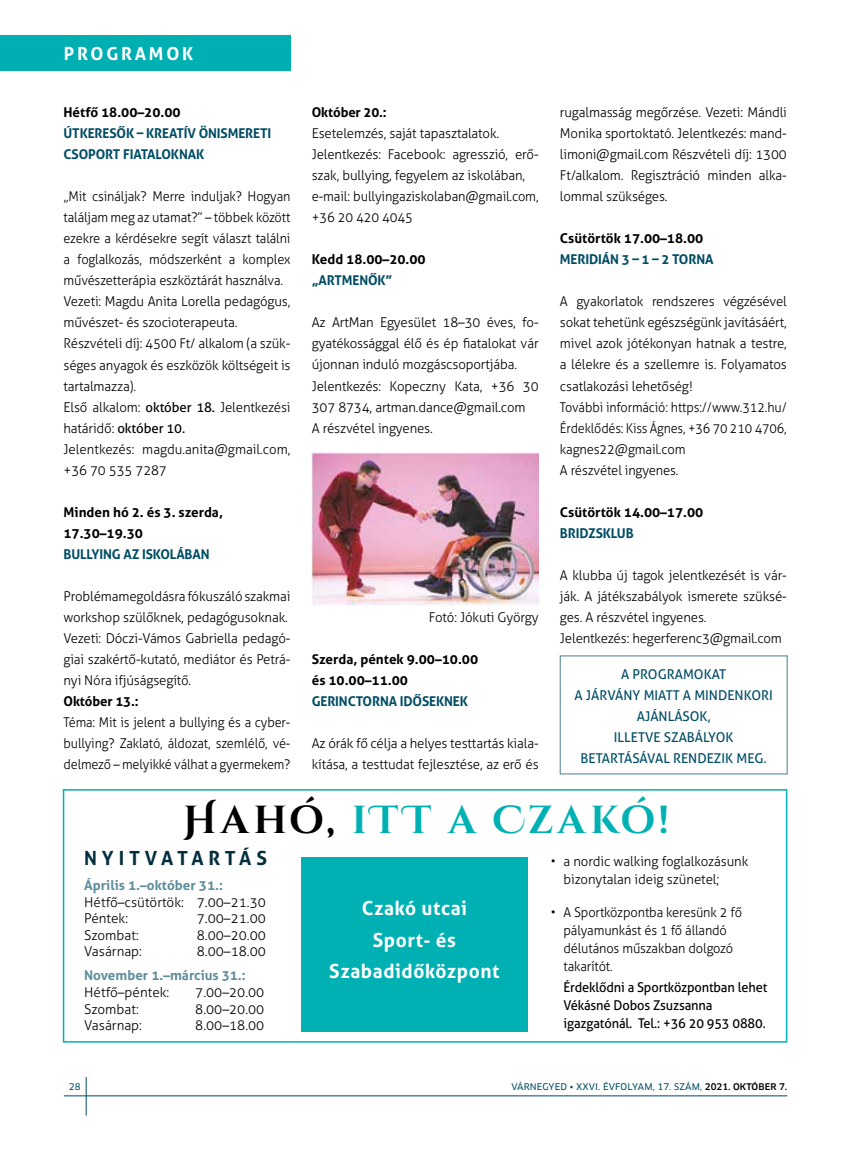
<style>
.page{position:relative;width:851px;height:1149px;background:#fff}
.page>*{position:absolute;margin:0;border:0;box-sizing:border-box;transform-origin:0 0}
.t1{font:700 39px "Cinzel Decorative";letter-spacing:.105em;color:#00b1b3}
.t2{font:700 19.5px/31.5px "Aller";letter-spacing:.03em;color:#fff;text-align:center}
.t3{font:700 19.5px "Aller";letter-spacing:.25em;color:#032e3e}
.t4{font:700 18px "Aller";letter-spacing:.15em;color:#fff}
.t5{font:300 13.5px/21px "Aller";letter-spacing:-.01em;color:#000}
.t6{font:300 13.5px/21px "Aller";letter-spacing:-.01em;color:#000;scale:.95 1}
.t7{font:700 13.5px/21px "Aller";color:#000}
.t8{font:700 13.5px/21px "Aller";letter-spacing:-.01em;color:#004d65}
.t9{font:300 13.5px/21px "Aller";letter-spacing:-.01em;color:#000;text-align:justify;scale:.94 1}
.t10{font:13.5px/21px "Aller";color:#004d65;text-align:center}
.t11{font:13.5px/18px "Aller";letter-spacing:-.01em;color:#000;scale:.95 1}
.t12{font:700 13.5px "Aller";color:#5e8d9c}
.t13{font:9px "Clan Pro News";letter-spacing:.01em;color:#004d65}
.s1{font-weight:400}
.s2{color:#000}
.s3{font-family:"Clan Pro";font-weight:500;color:#000}
</style>
<div class="page">
<hr style="left:86px;top:1076px;width:1px;height:39px;background:#004d65">
<hr style="left:64px;top:1095px;width:723px;height:1px;background:#004d65">
<div style="left:0;top:35px;width:291px;height:36px;background:#00afb2"></div>
<img style="left:312px;top:452px;width:226px;height:153px">
<div style="left:559px;top:655px;width:228px;height:119px;border:1px solid #5e8d9c"></div>
<div style="left:63px;top:788px;width:724px;height:254px;border:2px solid #00b1b3"></div>
<div style="left:301px;top:856px;width:226px;height:175px;background:#00b1b3"></div>
<h3 class="t4" style="left:64px;top:42px;width:131px">PROGRAMOK</h3>
<p class="t7" style="left:63px;top:102px;width:118px">Hétfő 18.00–20.00</p>
<p class="t8" style="left:63px;top:123px;width:209px">ÚTKERESŐK – KREATÍV ÖNISMERETI<br>CSOPORT FIATALOKNAK</p>
<p class="t6" style="left:63px;top:186px;width:240px">„Mit csináljak? Merre induljak? Hogyan találjam meg az utamat?” – többek között ezekre a kérdésekre segít választ találni a foglalkozás, módszerként a komplex művészetterápia eszköztárát használva.<br>Vezeti: Magdu Anita Lorella pedagógus, művészet- és szocioterapeuta.<br>Részvételi díj: 4500 Ft/ alkalom (a szük&shy;séges anyagok és eszközök költségeit is tartalmazza).<br>Első alkalom: <span class="s1">október 18.</span> Jelentkezési határidő: <span class="s1">október 10.<br></span>Jelentkezés: magdu.anita@gmail.com, +36 70 535 7287</p>
<p class="t7" style="left:63px;top:501px;width:161px">Minden hó 2. és 3. szerda,<br>17.30–19.30</p>
<p class="t8" style="left:63px;top:543px;width:148px">BULLYING AZ ISKOLÁBAN</p>
<p class="t5" style="left:63px;top:585px;width:228px">Problémamegoldásra fókuszáló szakmai workshop szülőknek, pedagógusoknak.<br>Vezeti: Dóczi-Vámos Gabriella pedagó&shy;giai szakértő-kutató, mediátor és Petrá&shy;nyi Nóra ifjúságsegítő.</p>
<p class="t7" style="left:63px;top:690px;width:76px">Október 13.:</p>
<p class="t9" style="left:63px;top:711px;width:243px">Téma: Mit is jelent a bullying és a cyber&shy;bullying? Zaklató, áldozat, szemlélő, vé&shy;delmező – melyikké válhat a gyermekem?</p>
<p class="t7" style="left:312px;top:102px;width:76px">Október 20.:</p>
<p class="t5" style="left:312px;top:123px;width:228px">Esetelemzés, saját tapasztalatok.<br>Jelentkezés: Facebook: agresszió, erő&shy;szak, bullying, fegyelem az iskolában, e-mail: bullyingaziskolaban@gmail.com, +36 20 420 4045</p>
<p class="t7" style="left:312px;top:249px;width:115px">Kedd 18.00–20.00</p>
<p class="t8" style="left:312px;top:270px;width:82px">„ARTMENŐK”</p>
<p class="t5" style="left:312px;top:312px;width:228px">Az ArtMan Egyesület 18–30 éves, fo&shy;gyatékossággal élő és ép fiatalokat vár újonnan induló mozgáscsoportjába.<br>Jelentkezés: Kopeczny Kata, +36 30<br>307 8734, artman.dance@gmail.com<br>A részvétel ingyenes.</p>
<p class="t5" style="left:429px;top:606px;width:111px">Fotó: Jókuti György</p>
<p class="t7" style="left:312px;top:648px;width:168px">Szerda, péntek 9.00–10.00 és 10.00–11.00</p>
<p class="t8" style="left:312px;top:690px;width:158px">GERINCTORNA IDŐSEKNEK</p>
<p class="t5" style="left:312px;top:732px;width:228px">Az órák fő célja a helyes testtartás kiala&shy;kítása, a testtudat fejlesztése, az erő és</p>
<p class="t5" style="left:560px;top:102px;width:228px;text-align:justify">rugalmasság megőrzése. Vezeti: Mándli Monika sportoktató. Jelentkezés: mand&shy;limoni@gmail.com Részvételi díj: 1300<br>Ft/alkalom. Regisztráció minden alka&shy;lommal szükséges.</p>
<p class="t7" style="left:560px;top:228px;width:145px">Csütörtök 17.00–18.00</p>
<p class="t8" style="left:560px;top:249px;width:155px">MERIDIÁN 3 – 1 – 2 TORNA</p>
<p class="t5" style="left:560px;top:291px;width:228px">A gyakorlatok rendszeres végzésével sokat tehetünk egészségünk javításáért, mivel azok jótékonyan hatnak a testre, a lélekre és a szellemre is. Folyamatos csatlakozási lehetőség!<br>További információ: https://www.312.hu/ Érdeklődés: Kiss Ágnes, +36 70 210 4706, kagnes22@gmail.com<br>A részvétel ingyenes.</p>
<p class="t7" style="left:560px;top:501px;width:145px">Csütörtök 14.00–17.00</p>
<p class="t8" style="left:560px;top:522px;width:75px">BRIDZSKLUB</p>
<p class="t5" style="left:560px;top:564px;width:228px">A klubba új tagok jelentkezését is vár&shy;ják. A játékszabályok ismerete szüksé&shy;ges. A részvétel ingyenes.<br>Jelentkezés: hegerferenc3@gmail.com</p>
<p class="t10" style="left:574px;top:663px;width:200px">A PROGRAMOKAT<br>A JÁRVÁNY MIATT A MINDENKORI<br>AJÁNLÁSOK,<br>ILLETVE SZABÁLYOK<br>BETARTÁSÁVAL RENDEZIK MEG.</p>
<h1 class="t1" style="left:183px;top:795px;width:487px"><span class="s2">HAHÓ,</span> ITT A CZAKÓ!</h1>
<h2 class="t3" style="left:84px;top:846px;width:184px">NYITVATARTÁS</h2>
<p class="t12" style="left:84px;top:877px;width:140px">Április 1.–október 31.:</p>
<p class="t5" style="left:84px;top:893px;width:183px;line-height:16.5px">Hétfő–csütörtök: 7.00–21.30<br>Péntek:</p>
<p class="t5" style="left:197px;top:907px;width:70px">7.00–21.00</p>
<p class="t5" style="left:84px;top:924px;width:56px">Szombat:</p>
<p class="t5" style="left:197px;top:924px;width:70px">8.00–20.00</p>
<p class="t5" style="left:84px;top:940px;width:59px">Vasárnap:</p>
<p class="t5" style="left:197px;top:940px;width:70px">8.00–18.00</p>
<p class="t12" style="left:84px;top:967px;width:163px">November 1.–március 31.:</p>
<p class="t5" style="left:84px;top:981px;width:87px">Hétfő–péntek:</p>
<p class="t5" style="left:195px;top:981px;width:70px">7.00–20.00</p>
<p class="t5" style="left:84px;top:997px;width:56px">Szombat:</p>
<p class="t5" style="left:195px;top:997px;width:70px">8.00–20.00</p>
<p class="t5" style="left:84px;top:1014px;width:59px">Vasárnap:</p>
<p class="t5" style="left:195px;top:1014px;width:70px">8.00–18.00</p>
<h2 class="t2" style="left:329px;top:892px;width:172px">Czakó utcai<br>Sport- és<br>Szabadidőközpont</h2>
<p class="t5" style="left:563px;top:851px;width:186px;line-height:18px;text-indent:-13px">• a nordic walking foglalkozásunk bizonytalan ideig szünetel;</p>
<p class="t5" style="left:563px;top:902px;width:180px;line-height:18px;text-indent:-13px">• A Sportközpontba keresünk 2 fő pályamunkást és 1 fő állandó délutános műszakban dolgozó takarítót.</p>
<p class="t11" style="left:563px;top:977px;width:216px">Érdeklődni a Sportközpontban lehet<br>Vékásné Dobos Zsuzsanna igazgatónál. Tel.: +36 20 953 0880.</p>
<p class="t13" style="left:69px;top:1080px;width:13px">28</p>
<p class="t13" style="left:511px;top:1080px;width:277px">VÁRNEGYED • XXVI. ÉVFOLYAM, 17. SZÁM, <span class="s3">2021. OKTÓBER 7.</span></p>
</div>
